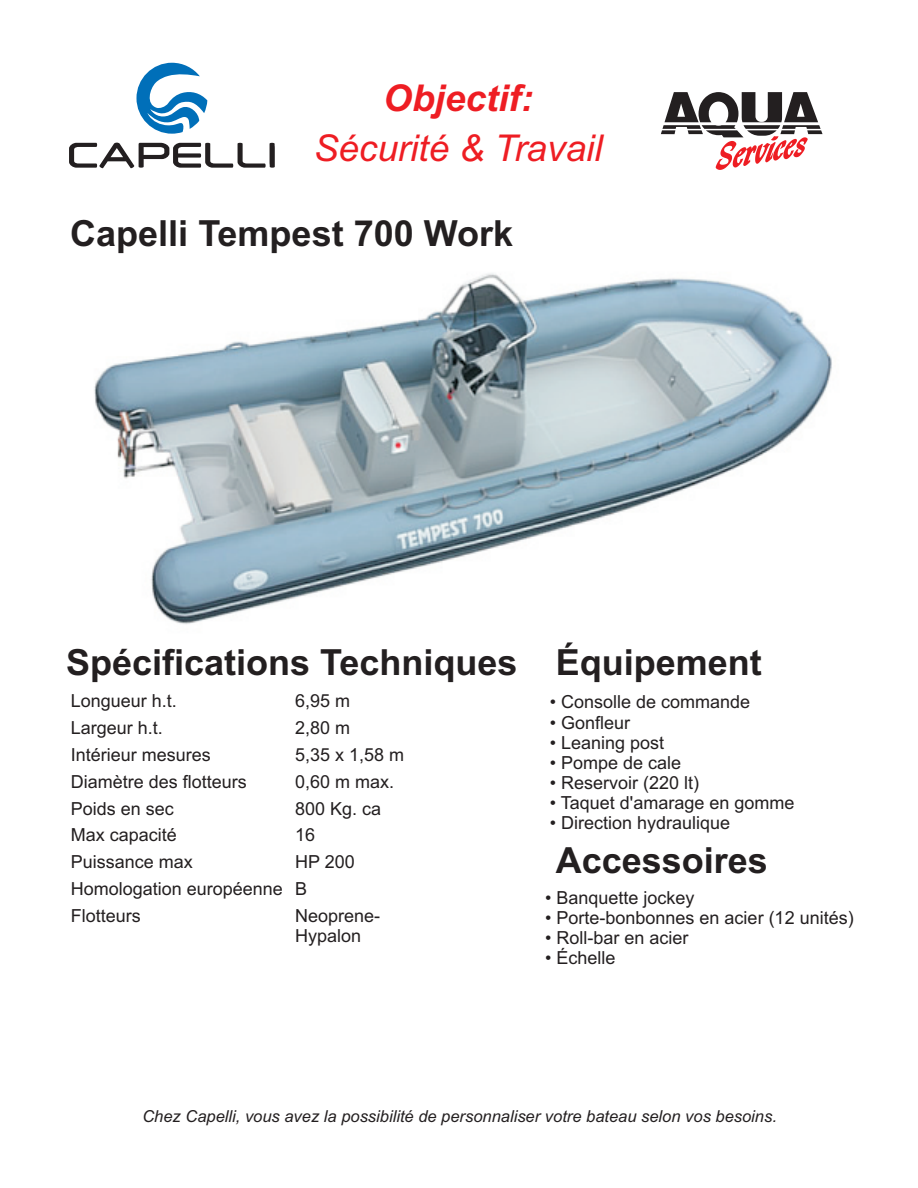
<style>
.page{position:relative;width:918px;height:1188px;background:#fff}
.page>*{position:absolute;margin:0;border:0;box-sizing:border-box;transform-origin:0 0}
.t1{font:italic 36.9px "Arial";color:#ee1d23}
.t2{font:italic 700 36.9px "Arial";color:#ee1d23}
.t3{font:700 36px "Arial";color:#231f20}
.t4{font:18px/26.8px "Arial";color:#231f20}
.t5{font:italic 16.5px "Arial";color:#231f20}
</style>
<div class="page">
<svg style="left:661px;top:92px;width:162px;height:78px"></svg>
<svg style="left:69px;top:142px;width:206px;height:26px"></svg>
<svg style="left:136px;top:63px;width:71px;height:71px"></svg>
<img style="left:94px;top:273px;width:738px;height:351px">
<h1 class="t2" style="left:383px;top:84px;width:151px">Objectif:</h1>
<h1 class="t1" style="left:314px;top:134px;width:290px">Sécurité &amp; Travail</h1>
<h2 class="t3" style="left:70px;top:220px;width:444px">Capelli Tempest 700 Work</h2>
<h2 class="t3" style="left:66px;top:649px;width:453px">Spécifications Techniques</h2>
<p class="t4" style="left:71px;top:689px;width:108px">Longueur h.t.</p>
<p class="t4" style="left:295px;top:689px;width:57px">6,95 m</p>
<p class="t4" style="left:71px;top:716px;width:94px">Largeur h.t.</p>
<p class="t4" style="left:295px;top:716px;width:57px">2,80 m</p>
<p class="t4" style="left:71px;top:743px;width:142px">Intérieur mesures</p>
<p class="t4" style="left:295px;top:743px;width:111px">5,35 x 1,58 m</p>
<p class="t4" style="left:71px;top:770px;width:178px">Diamètre des flotteurs</p>
<p class="t4" style="left:295px;top:770px;width:101px">0,60 m max.</p>
<p class="t4" style="left:71px;top:796px;width:105px">Poids en sec</p>
<p class="t4" style="left:295px;top:796px;width:88px">800 Kg. ca</p>
<p class="t4" style="left:71px;top:823px;width:108px">Max capacité</p>
<p class="t4" style="left:295px;top:823px;width:22px">16</p>
<p class="t4" style="left:71px;top:850px;width:124px">Puissance max</p>
<p class="t4" style="left:71px;top:850px;width:285px;text-indent:224px">HP 200<br>Homologation européenne B<br>Flotteurs</p>
<p class="t4" style="left:295px;top:907px;width:87px;line-height:20.1px">Neoprene-<br>Hypalon</p>
<h2 class="t3" style="left:556px;top:649px;width:208px">Équipement</h2>
<p class="t4" style="left:550px;top:690px;width:202px">• Consolle de commande</p>
<p class="t4" style="left:550px;top:711px;width:82px">• Gonfleur</p>
<p class="t4" style="left:550px;top:731px;width:116px">• Leaning post</p>
<p class="t4" style="left:550px;top:751px;width:133px">• Pompe de cale</p>
<p class="t4" style="left:550px;top:771px;width:151px">• Reservoir (220 lt)</p>
<p class="t4" style="left:550px;top:791px;width:246px">• Taquet d'amarage en gomme</p>
<p class="t4" style="left:550px;top:811px;width:182px">• Direction hydraulique</p>
<h2 class="t3" style="left:556px;top:846px;width:214px">Accessoires</h2>
<p class="t4" style="left:545px;top:886px;width:151px">• Banquette jockey</p>
<p class="t4" style="left:545px;top:906px;width:310px">• Porte-bonbonnes en acier (12 unités)</p>
<p class="t4" style="left:545px;top:926px;width:145px">• Roll-bar en acier</p>
<p class="t4" style="left:545px;top:946px;width:72px">• Échelle</p>
<p class="t5" style="left:142px;top:1110px;width:636px">Chez Capelli, vous avez la possibilité de personnaliser votre bateau selon vos besoins.</p>
</div>
